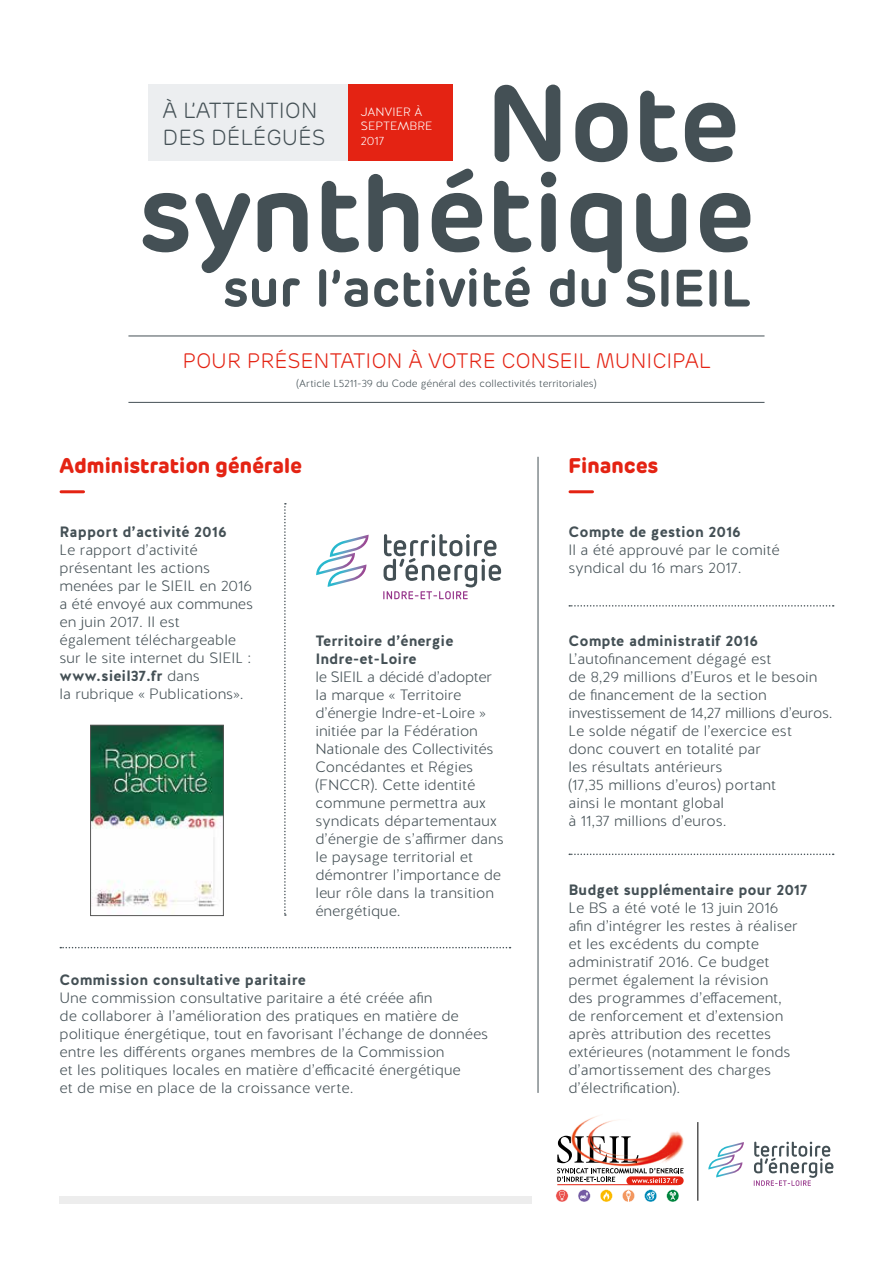
<style>
.page{position:relative;width:893px;height:1263px;background:#fff}
.page>*{position:absolute;margin:0;border:0;box-sizing:border-box;transform-origin:0 0}
.t1{font:600 108px "Rubrik";color:#445055}
.t2{font:600 52.05px "Rubrik";color:#445055}
.t3{font:300 21.9px/26.2px "Rubrik";color:#445055}
.t4{font:300 21px "Rubrik";color:#e42313}
.t5{font:700 21px "Rubrik";color:#e42313}
.t6{font:300 15px/18px "Halis R";color:#445055}
.t7{font:700 15px/18px "Halis R";color:#445055}
.t8{font:300 12px/14.4px "Halis R";color:#fff}
.t9{font:300 10.5px "Halis R";color:#445055}
.s1{font-weight:700}
</style>
<div class="page">
<div style="left:148px;top:84px;width:304px;height:77px;background:#eceef0"></div>
<div style="left:348px;top:84px;width:104px;height:77px;background:#e42313"></div>
<div style="left:626px;top:1176px;width:58px;height:9px;background:#e42313;border-radius:4px"></div>
<svg style="left:557px;top:1136px;width:127px;height:47px"></svg>
<img style="left:569px;top:1116px;width:115px;height:52px">
<hr style="left:557px;top:1184px;width:122px;height:1px;background:#e42313">
<svg style="left:622px;top:1189px;width:13px;height:13px"></svg>
<svg style="left:666px;top:1189px;width:13px;height:13px"></svg>
<svg style="left:600px;top:1189px;width:13px;height:13px"></svg>
<svg style="left:556px;top:1189px;width:12px;height:13px"></svg>
<svg style="left:578px;top:1189px;width:13px;height:13px"></svg>
<svg style="left:644px;top:1189px;width:13px;height:13px"></svg>
<hr style="left:698px;top:1122px;width:1px;height:79px;background:#000">
<svg style="left:708px;top:1142px;width:36px;height:35px"></svg>
<svg style="left:754px;top:1142px;width:79px;height:44px"></svg>
<img style="left:92px;top:727px;width:130px;height:183px">
<div style="left:90px;top:725px;width:134px;height:191px;border:1px solid #575756"></div>
<svg style="left:316px;top:535px;width:53px;height:52px"></svg>
<svg style="left:383px;top:534px;width:118px;height:65px"></svg>
<hr style="left:538px;top:457px;width:1px;height:636px;background:#445055">
<svg style="left:284px;top:503px;width:2px;height:413px"></svg>
<svg style="left:60px;top:947px;width:450px;height:1px"></svg>
<svg style="left:569px;top:605px;width:265px;height:2px"></svg>
<svg style="left:569px;top:853px;width:265px;height:2px"></svg>
<hr style="left:61px;top:490px;width:23px;height:3px;background:#e42313">
<hr style="left:570px;top:490px;width:22px;height:3px;background:#e42313">
<hr style="left:128px;top:336px;width:636px;height:1px;background:#445055">
<hr style="left:128px;top:402px;width:636px;height:1px;background:#445055">
<div style="left:60px;top:1196px;width:471px;height:7px;background:#ededed"></div>
<h3 class="t3" style="left:163px;top:98px;width:164px">À L’ATTENTION<br>DES DÉLÉGUÉS</h3>
<p class="t8" style="left:361px;top:105px;width:73px">JANVIER À<br>SEPTEMBRE<br>2017</p>
<h1 class="t1" style="left:486px;top:55px;width:256px">Note</h1>
<h1 class="t1" style="left:138px;top:145px;width:619px">synthétique</h1>
<h2 class="t2" style="left:222px;top:255px;width:529px">sur l’activité du SIEIL</h2>
<h3 class="t4" style="left:183px;top:349px;width:529px">POUR PRÉSENTATION À VOTRE CONSEIL MUNICIPAL</h3>
<p class="t9" style="left:296px;top:377px;width:302px">(Article L5211-39 du Code général des collectivités territoriales)</p>
<h3 class="t5" style="left:60px;top:452px;width:244px">Administration générale</h3>
<h3 class="t5" style="left:568px;top:452px;width:91px">Finances</h3>
<p class="t7" style="left:60px;top:523px;width:169px">Rapport d’activité 2016</p>
<p class="t6" style="left:60px;top:541px;width:195px">Le rapport d’activité présentant les actions menées par le SIEIL en 2016 a été envoyé aux communes en juin 2017. Il est également téléchargeable sur le site internet du SIEIL : <span class="s1">www.sieil37.fr</span> dans<br>la rubrique « Publications».</p>
<p class="t7" style="left:315px;top:632px;width:140px">Territoire d’énergie<br>Indre-et-Loire</p>
<p class="t6" style="left:315px;top:668px;width:190px">le SIEIL a décidé d’adopter la marque « Territoire d’énergie Indre-et-Loire » initiée par la Fédération<br>Nationale des Collectivités<br>Concédantes et Régies (FNCCR). Cette identité commune permettra aux syndicats départementaux d’énergie de s’affirmer dans le paysage territorial et démontrer l’importance de leur rôle dans la transition énergétique.</p>
<p class="t7" style="left:60px;top:971px;width:248px">Commission consultative paritaire</p>
<p class="t6" style="left:60px;top:989px;width:430px">Une commission consultative paritaire a été créée afin<br>de collaborer à l’amélioration des pratiques en matière de politique énergétique, tout en favorisant l’échange de données entre les différents organes membres de la Commission<br>et les politiques locales en matière d’efficacité énergétique<br>et de mise en place de la croissance verte.</p>
<p class="t7" style="left:568px;top:523px;width:174px">Compte de gestion 2016</p>
<p class="t6" style="left:568px;top:541px;width:213px">Il a été approuvé par le comité syndical du 16 mars 2017.</p>
<p class="t7" style="left:568px;top:632px;width:191px">Compte administratif 2016</p>
<p class="t6" style="left:568px;top:650px;width:266px">L’autofinancement dégagé est<br>de 8,29 millions d’Euros et le besoin de financement de la section investissement de 14,27 millions d’euros.<br>Le solde négatif de l’exercice est<br>donc couvert en totalité par<br>les résultats antérieurs<br>(17,35 millions d’euros) portant<br>ainsi le montant global<br>à 11,37 millions d’euros.</p>
<p class="t7" style="left:568px;top:881px;width:241px">Budget supplémentaire pour 2017</p>
<p class="t6" style="left:568px;top:899px;width:230px">Le BS a été voté le 13 juin 2016 afin d’intégrer les restes à réaliser et les excédents du compte administratif 2016. Ce budget permet également la révision<br>des programmes d’effacement, de renforcement et d’extension après attribution des recettes extérieures (notamment le fonds d’amortissement des charges d’électrification).</p>
</div>
